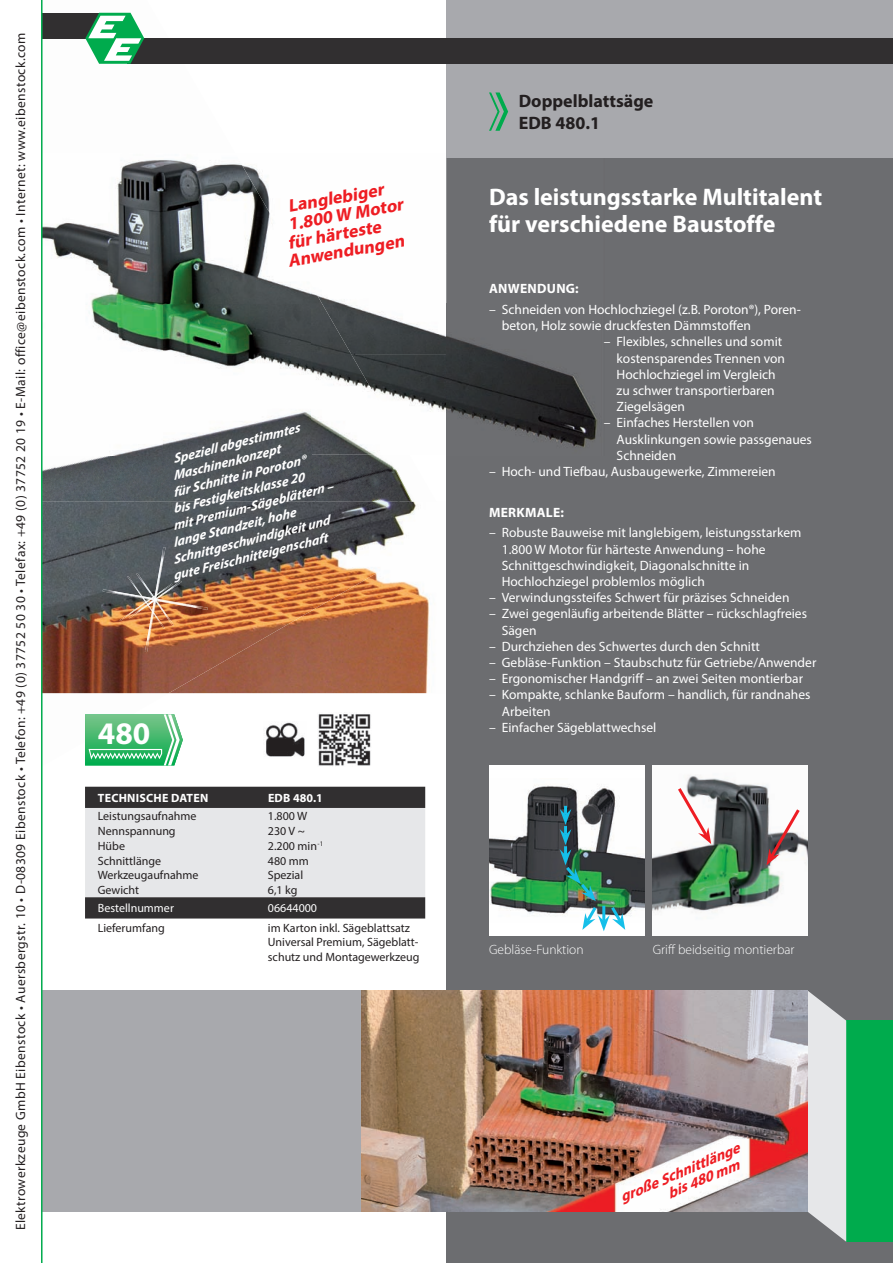
<style>
.page{position:relative;width:893px;height:1263px;background:#fff}
.page>*{position:absolute;margin:0;border:0;box-sizing:border-box;transform-origin:0 0}
.t1{font:700 31.5px "Myriad Pro";color:#fff}
.t2{font:700 24px/27px "Myriad Pro";color:#fff}
.t3{font:italic 700 18px "Myriad Pro";color:#ee1d23}
.t4{font:700 18px/21.6px "Myriad Pro";color:#231f20}
.t5{font:italic 700 15px/15px "Myriad Pro";color:#ee1d23}
.t6{font:13.5px/16.2px "Myriad Pro";color:#fff}
.t7{font:italic 700 13.5px "Myriad Pro";color:#fff}
.t8{font:13.5px "Myriad Pro";letter-spacing:.03em;color:#231f20}
.t9{font:300 13.5px "Myriad Pro";color:#fff}
.t10{font:700 13.5px "Myriad Pro";letter-spacing:.02em;color:#fff}
.t11{font:12px/14.4px "Myriad Pro";color:#231f20}
.t12{font:700 12px "Myriad Pro";letter-spacing:.02em;color:#fff}
.t13{font:12px "Myriad Pro";color:#fff}
</style>
<div class="page">
<img style="left:75px;top:456px;width:32px;height:46px">
<img style="left:43px;top:463px;width:32px;height:39px">
<img style="left:107px;top:455px;width:121px;height:47px">
<div style="left:228px;top:455px;width:60px;height:47px;background:#4d5257"></div>
<img style="left:288px;top:455px;width:116px;height:47px">
<img style="left:43px;top:693px;width:93px;height:94px">
<img style="left:124px;top:693px;width:45px;height:19px">
<img style="left:397px;top:485px;width:17px;height:17px">
<img style="left:43px;top:502px;width:387px;height:191px">
<div style="left:446px;top:0;width:447px;height:1263px;background:#6c6d70"></div>
<div style="left:446px;top:0;width:447px;height:157px;background:#a8a9ad"></div>
<div style="left:128px;top:38px;width:765px;height:26px;background:#312f30"></div>
<div style="left:0;top:13px;width:102px;height:25px;background:#312f30"></div>
<div style="left:0;top:991px;width:808px;height:221px;background:#a8a9ad"></div>
<div style="left:846px;top:1020px;width:47px;height:222px;background:#00ab4d"></div>
<svg style="left:808px;top:991px;width:38px;height:251px;background:#d7d8da"></svg>
<svg style="left:489px;top:92px;width:19px;height:39px"></svg>
<svg style="left:85px;top:787px;width:340px;height:131px;background:#acacae"></svg>
<div style="left:489px;top:765px;width:155px;height:170px;background:#fff"></div>
<img style="left:489px;top:784px;width:155px;height:133px">
<img style="left:653px;top:765px;width:155px;height:170px">
<svg style="left:766px;top:806px;width:36px;height:59px;background:#c3afb0"></svg>
<svg style="left:675px;top:785px;width:36px;height:59px;background:#e6d2d3"></svg>
<img style="left:560px;top:806px;width:65px;height:125px">
<img style="left:361px;top:991px;width:447px;height:221px">
<svg style="left:85px;top:714px;width:98px;height:51px;background:#5dc382"></svg>
<img style="left:103px;top:589px;width:105px;height:21px">
<img style="left:145px;top:547px;width:21px;height:105px">
<img style="left:136px;top:573px;width:18px;height:21px">
<img style="left:158px;top:601px;width:16px;height:25px">
<img style="left:156px;top:581px;width:26px;height:18px">
<img style="left:127px;top:576px;width:19px;height:26px">
<img style="left:146px;top:602px;width:19px;height:27px">
<img style="left:154px;top:583px;width:19px;height:14px">
<img style="left:120px;top:602px;width:26px;height:19px">
<svg style="left:141px;top:594px;width:17px;height:20px"></svg>
<img style="left:351px;top:305px;width:95px;height:49px">
<img style="left:409px;top:354px;width:37px;height:57px">
<img style="left:43px;top:159px;width:268px;height:296px">
<img style="left:311px;top:354px;width:98px;height:101px">
<img style="left:311px;top:293px;width:40px;height:61px">
<img style="left:446px;top:157px;width:159px;height:290px">
<svg style="left:85px;top:13px;width:59px;height:51px"></svg>
<img style="left:266px;top:722px;width:39px;height:35px">
<img style="left:318px;top:714px;width:53px;height:52px">
<svg style="left:0;top:0;width:43px;height:1263px"></svg>
<p class="t8" style="left:12px;top:1230px;width:1199px;rotate:-90deg">Elektrowerkzeuge GmbH Eibenstock • Auersbergstr. 10 • D-08309 Eibenstock • Telefon: +49 (0) 37752 50 30 • Telefax: +49 (0) 37752 20 19 • E-Mail: office@eibenstock.com • Internet: www.eibenstock.com</p>
<h3 class="t3" style="left:286px;top:194px;width:98px;rotate:-10deg">Langlebiger</h3>
<h3 class="t3" style="left:286px;top:213px;width:118px;rotate:-10deg">1.800 W Motor</h3>
<h3 class="t3" style="left:286px;top:231px;width:96px;rotate:-10deg">für härteste</h3>
<h3 class="t3" style="left:286px;top:249px;width:119px;rotate:-10deg">Anwendungen</h3>
<p class="t7" style="left:171px;top:450px;width:132px;rotate:-14deg">Speziell abgestimmtes</p>
<p class="t7" style="left:171px;top:467px;width:112px;rotate:-14deg">Maschinenkonzept</p>
<p class="t7" style="left:171px;top:484px;width:138px;rotate:-14deg">für Schnitte in Poroton®</p>
<p class="t7" style="left:171px;top:500px;width:136px;rotate:-14deg">bis Festigkeitsklasse 20</p>
<p class="t7" style="left:171px;top:517px;width:166px;rotate:-14deg">mit Premium-Sägeblättern –</p>
<p class="t7" style="left:171px;top:534px;width:128px;rotate:-14deg">lange Standzeit, hohe</p>
<p class="t7" style="left:171px;top:551px;width:162px;rotate:-14deg">Schnittgeschwindigkeit und</p>
<p class="t7" style="left:171px;top:567px;width:160px;rotate:-14deg">gute Freischnitteigenschaft</p>
<h1 class="t1" style="left:98px;top:713px;width:54px">480</h1>
<p class="t12" style="left:98px;top:790px;width:112px">TECHNISCHE DATEN</p>
<p class="t12" style="left:268px;top:790px;width:56px">EDB 480.1</p>
<p class="t11" style="left:98px;top:808px;width:100px">Leistungsaufnahme</p>
<p class="t11" style="left:268px;top:808px;width:41px">1.800 W</p>
<p class="t11" style="left:98px;top:823px;width:79px">Nennspannung</p>
<p class="t11" style="left:268px;top:823px;width:38px">230 V ~</p>
<p class="t11" style="left:98px;top:838px;width:29px">Hübe</p>
<p class="t11" style="left:268px;top:838px;width:57px">2.200 min<sup>-1</sup></p>
<p class="t11" style="left:98px;top:853px;width:65px">Schnittlänge</p>
<p class="t11" style="left:268px;top:853px;width:43px">480 mm</p>
<p class="t11" style="left:98px;top:868px;width:102px">Werkzeugaufnahme</p>
<p class="t11" style="left:268px;top:868px;width:37px">Spezial</p>
<p class="t11" style="left:98px;top:883px;width:43px">Gewicht</p>
<p class="t11" style="left:268px;top:883px;width:31px">6,1 kg</p>
<p class="t13" style="left:98px;top:901px;width:78px">Bestellnummer</p>
<p class="t13" style="left:268px;top:901px;width:51px">06644000</p>
<p class="t11" style="left:98px;top:920px;width:69px">Lieferumfang</p>
<p class="t11" style="left:268px;top:920px;width:153px">im Karton inkl. Sägeblattsatz<br>Universal Premium, Sägeblatt&shy;schutz und Montagewerkzeug</p>
<h3 class="t4" style="left:519px;top:90px;width:136px">Doppelblattsäge<br>EDB 480.1</h3>
<h2 class="t2" style="left:489px;top:183px;width:335px">Das leistungsstarke Multitalent für verschiedene Baustoffe</h2>
<p class="t10" style="left:489px;top:280px;width:91px">ANWENDUNG:</p>
<p class="t6" style="left:502px;top:301px;width:301px;text-indent:-13px">– Schneiden von Hochlochziegel (z.B. Poroton®), Poren&shy;beton, Holz sowie druckfesten Dämmstoffen</p>
<p class="t6" style="left:617px;top:333px;width:170px;text-indent:-13px">– Flexibles, schnelles und somit kostensparendes Trennen von<br>Hochlochziegel im Vergleich zu schwer transportierbaren<br>Ziegelsägen</p>
<p class="t6" style="left:617px;top:414px;width:197px;text-indent:-13px">– Einfaches Herstellen von<br>Ausklinkungen sowie passgenaues<br>Schneiden</p>
<p class="t6" style="left:489px;top:463px;width:288px">– Hoch- und Tiefbau, Ausbaugewerke, Zimmereien</p>
<p class="t10" style="left:489px;top:503px;width:76px">MERKMALE:</p>
<p class="t6" style="left:502px;top:524px;width:301px;text-indent:-13px">– Robuste Bauweise mit langlebigem, leistungsstarkem 1.800 W Motor für härteste Anwendung – hohe Schnittgeschwindigkeit, Diagonalschnitte in Hochlochziegel problemlos möglich</p>
<p class="t6" style="left:489px;top:589px;width:302px">– Verwindungssteifes Schwert für präzises Schneiden</p>
<p class="t6" style="left:502px;top:605px;width:307px;text-indent:-13px">– Zwei gegenläufig arbeitende Blätter – rückschlagfreies<br>Sägen</p>
<p class="t6" style="left:489px;top:638px;width:273px">– Durchziehen des Schwertes durch den Schnitt</p>
<p class="t6" style="left:489px;top:654px;width:329px">– Gebläse-Funktion – Staubschutz für Getriebe/Anwender</p>
<p class="t6" style="left:489px;top:670px;width:316px">– Ergonomischer Handgriff – an zwei Seiten montierbar</p>
<p class="t6" style="left:502px;top:686px;width:310px;text-indent:-13px">– Kompakte, schlanke Bauform – handlich, für randnahes<br>Arbeiten</p>
<p class="t6" style="left:489px;top:719px;width:169px">– Einfacher Sägeblattwechsel</p>
<p class="t9" style="left:489px;top:941px;width:96px">Gebläse-Funktion</p>
<p class="t9" style="left:653px;top:941px;width:143px">Griff beidseitig montierbar</p>
<p class="t5" style="left:659px;top:1173px;width:85px;text-indent:-45px;rotate:-23deg">große Schnittlänge bis 480 mm</p>
</div>
